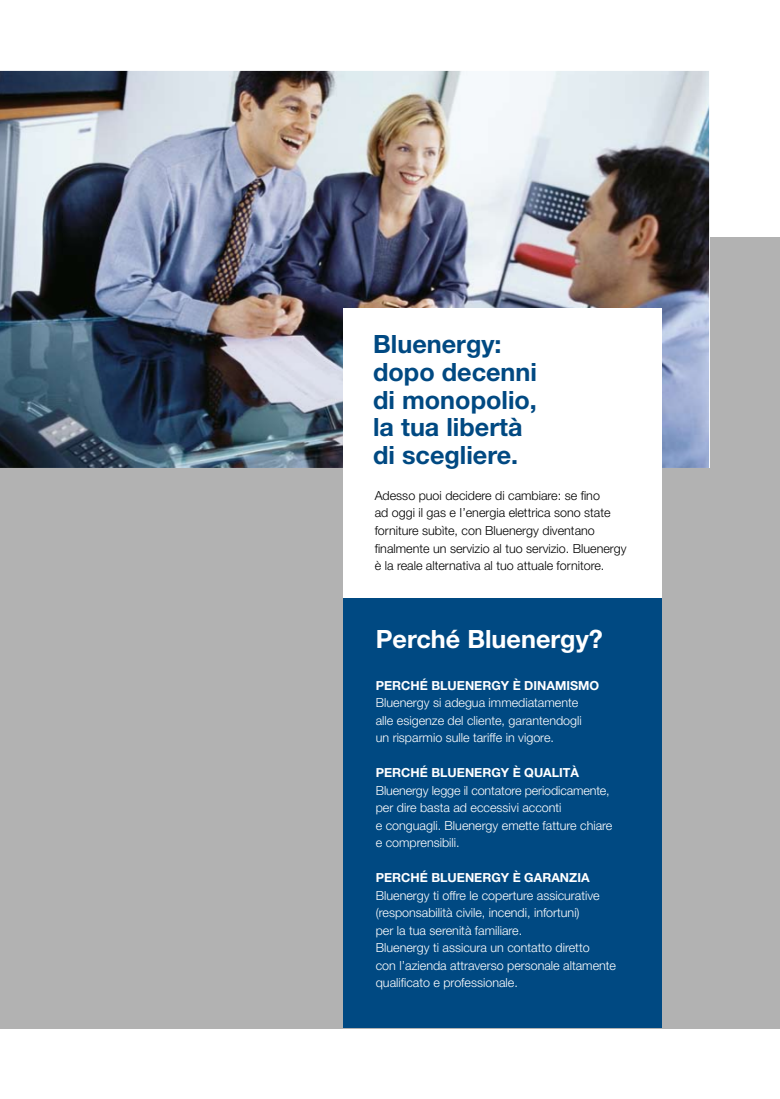
<style>
.page{position:relative;width:780px;height:1099px;background:#fff}
.page>*{position:absolute;margin:0;border:0;box-sizing:border-box;transform-origin:0 0}
.t1{font:700 25.25px/27.5px "Helvetica Neue";color:#004982}
.t2{font:700 25.25px "Helvetica Neue";color:#fff}
.t3{font:300 12.5px/17.5px "Helvetica Neue";color:#fff}
.t4{font:300 12.5px/17.5px "Helvetica Neue";color:#000}
.t5{font:700 12.5px "Helvetica Neue";color:#fff}
</style>
<div class="page">
<div style="left:0;top:237px;width:780px;height:791px;background:#b2b2b2"></div>
<img style="left:0;top:71px;width:709px;height:397px">
<div style="left:344px;top:309px;width:318px;height:419px;background:#fff"></div>
<div style="left:344px;top:598px;width:318px;height:430px;background:#004982"></div>
<h1 class="t1" style="left:373px;top:330px;width:165px">Bluenergy: dopo decenni di monopolio, la tua libertà di scegliere.</h1>
<p class="t4" style="left:375px;top:486px;width:253px">Adesso puoi decidere di cambiare: se fino<br>ad oggi il gas e I’energia elettrica sono state forniture subìte, con Bluenergy diventano finalmente un servizio al tuo servizio. Bluenergy è la reale alternativa al tuo attuale fornitore.</p>
<h1 class="t2" style="left:376px;top:623px;width:228px">Perché Bluenergy?</h1>
<p class="t5" style="left:376px;top:677px;width:225px">PERCHÉ BLUENERGY È DINAMISMO</p>
<p class="t3" style="left:376px;top:693px;width:207px">Bluenergy si adegua immediatamente alle esigenze del cliente, garantendogli un risparmio sulle tariffe in vigore.</p>
<p class="t5" style="left:376px;top:765px;width:205px">PERCHÉ BLUENERGY È QUALITÀ</p>
<p class="t3" style="left:376px;top:781px;width:238px">Bluenergy legge il contatore periodicamente, per dire basta ad eccessivi acconti<br>e conguagli. Bluenergy emette fatture chiare e comprensibili.</p>
<p class="t5" style="left:376px;top:870px;width:215px">PERCHÉ BLUENERGY È GARANZIA</p>
<p class="t3" style="left:376px;top:886px;width:242px">Bluenergy ti offre le coperture assicurative (responsabilità civile, incendi, infortuni)<br>per la tua serenità familiare.<br>Bluenergy ti assicura un contatto diretto<br>con l’azienda attraverso personale altamente qualificato e professionale.</p>
</div>
